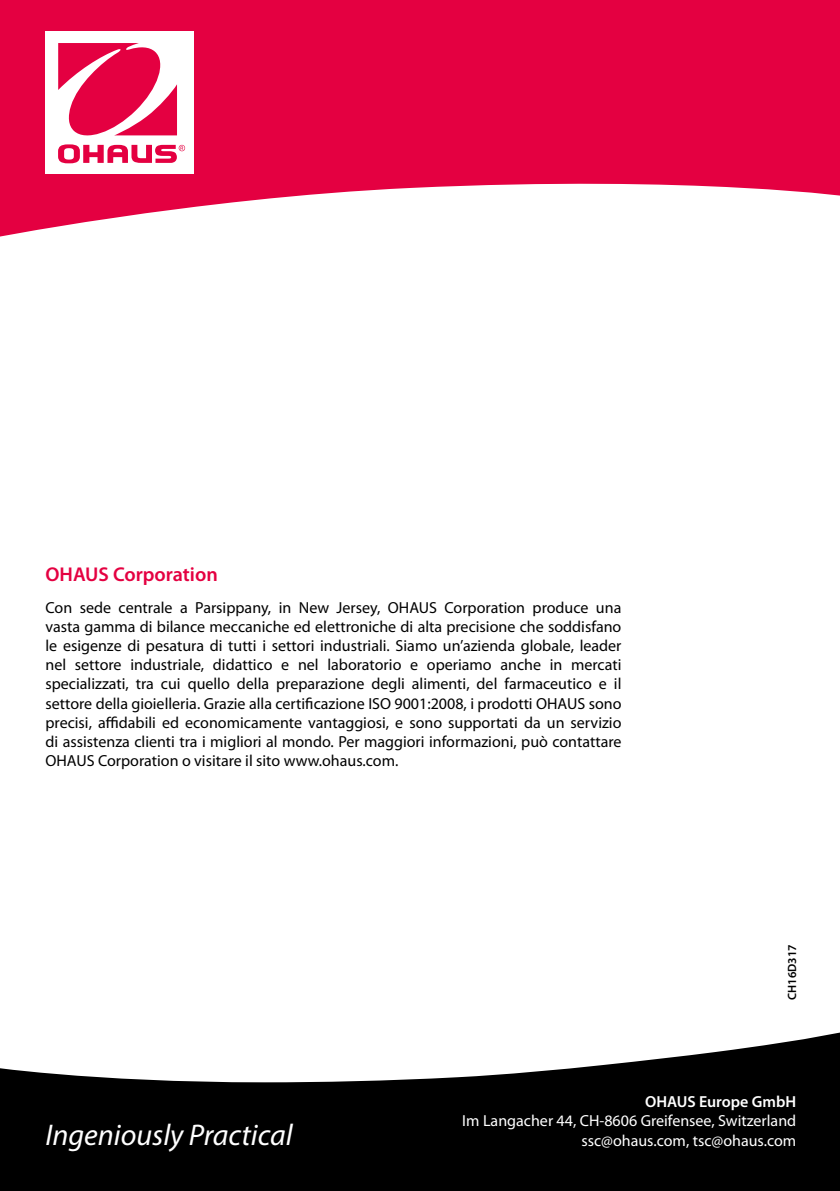
<style>
.page{position:relative;width:840px;height:1191px;background:#fff}
.page>*{position:absolute;margin:0;border:0;box-sizing:border-box;transform-origin:0 0}
.t1{font:italic 30px "Myriad Pro";color:#fff}
.t2{font:600 20px "Myriad Pro";color:#e40041}
.t3{font:16px/19.2px "Myriad Pro";color:#000;text-align:justify}
.t4{font:16px/19.2px "Myriad Pro";color:#fff;text-align:right}
.t5{font:600 16px "Myriad Pro";color:#fff}
.t6{font:600 12px "Myriad Pro";color:#000}
</style>
<div class="page">
<svg style="left:0;top:0;width:839px;height:237px;fill:#e40041"></svg>
<svg style="left:0;top:1032px;width:839px;height:159px;fill:#000"></svg>
<div style="left:45px;top:31px;width:149px;height:143px;background:#fff"></div>
<svg style="left:58px;top:43px;width:127px;height:120px"></svg>
<p class="t2" style="left:45px;top:561px;width:174px">OHAUS Corporation</p>
<p class="t3" style="left:45px;top:597px;width:577px">Con sede centrale a Parsippany, in New Jersey, OHAUS Corporation produce una vasta gamma di bilance meccaniche ed elettroniche di alta precisione che soddisfano le esigenze di pesatura di tutti i settori industriali. Siamo un’azienda globale, leader nel settore industriale, didattico e nel laboratorio e operiamo anche in mercati specializzati, tra cui quello della preparazione degli alimenti, del farmaceutico e il settore della gioielleria. Grazie alla certificazione ISO 9001:2008, i prodotti OHAUS sono precisi, affidabili ed economicamente vantaggiosi, e sono supportati da un servizio di assistenza clienti tra i migliori al mondo. Per maggiori informazioni, può contattare OHAUS Corporation o visitare il sito www.ohaus.com.</p>
<p class="t6" style="left:784px;top:999px;width:57px;rotate:-90deg">CH16D317</p>
<h1 class="t1" style="left:45px;top:1116px;width:248px">Ingeniously Practical</h1>
<p class="t5" style="left:644px;top:1091px;width:153px">OHAUS Europe GmbH</p>
<p class="t4" style="left:462px;top:1111px;width:335px">Im Langacher 44, CH-8606 Greifensee, Switzerland ssc@ohaus.com, tsc@ohaus.com</p>
</div>
